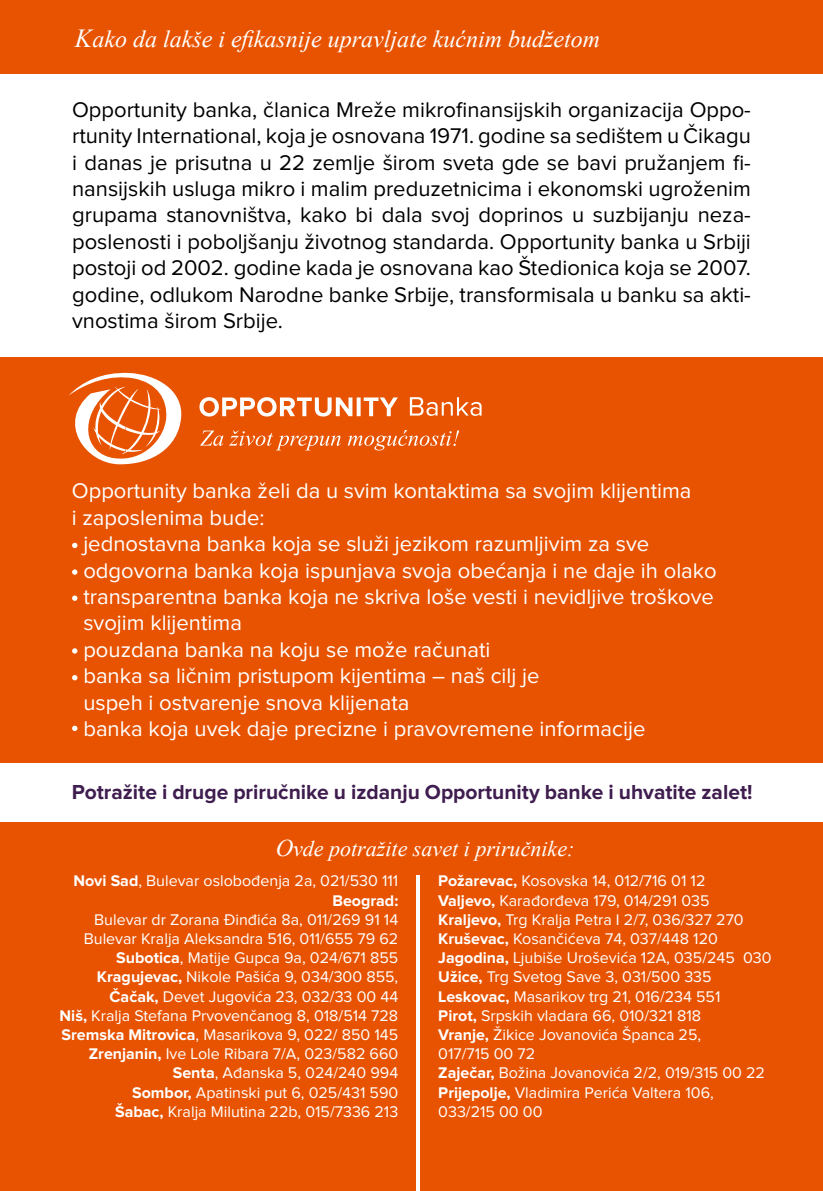
<style>
.page{position:relative;width:823px;height:1191px;background:#fff}
.page>*{position:absolute;margin:0;border:0;box-sizing:border-box;transform-origin:0 0}
.t1{font:italic 24px "Times New Roman";color:#fff}
.t2{font:22px/26.4px "Proxima Nova";color:#000;text-align:justify}
.t3{font:22px "Proxima Nova";color:#fff}
.t4{font:italic 22px "Times New Roman";color:#fff}
.t5{font:700 21px "Proxima Nova";color:#3f1d4f}
.t6{font:16px/19.2px "Proxima Nova";color:#fff;text-align:right}
.s1{font-size:26px}
.s2{font-size:24px}
.s3{font-weight:700}
</style>
<div class="page">
<div style="left:0;top:0;width:822px;height:74px;background:#e75300"></div>
<div style="left:0;top:357px;width:822px;height:406px;background:#e75300"></div>
<div style="left:0;top:822px;width:822px;height:369px;background:#e75300"></div>
<hr style="left:416px;top:875px;width:4px;height:316px;background:#fff">
<svg style="left:199px;top:397px;width:282px;height:19px"></svg>
<svg style="left:200px;top:430px;width:258px;height:20px"></svg>
<svg style="left:68px;top:372px;width:114px;height:93px"></svg>
<svg style="left:72px;top:543px;width:5px;height:5px"></svg>
<svg style="left:72px;top:569px;width:5px;height:6px"></svg>
<svg style="left:72px;top:595px;width:5px;height:6px"></svg>
<svg style="left:72px;top:648px;width:5px;height:5px"></svg>
<svg style="left:72px;top:725px;width:5px;height:6px"></svg>
<svg style="left:72px;top:675px;width:5px;height:5px"></svg>
<h1 class="t1" style="left:75px;top:22px;width:526px"><span class="s1">K</span>ako da lakše i efikasnije upravljate kućnim budžetom</h1>
<p class="t2" style="left:72px;top:97px;width:680px">Opportunity banka, članica Mreže mikrofinansijskih organizacija Oppo&shy;rtunity International, koja je osnovana 1971. godine sa sedištem u Čikagu i danas je prisutna u 22 zemlje širom sveta gde se bavi pružanjem fi&shy;nansijskih usluga mikro i malim preduzetnicima i ekonomski ugroženim grupama stanovništva, kako bi dala svoj doprinos u suzbijanju neza&shy;poslenosti i poboljšanju životnog standarda. Opportunity banka u Srbiji postoji od 2002. godine kada je osnovana kao Štedionica koja se 2007. godine, odlukom Narodne banke Srbije, transformisala u banku sa akti&shy;vnostima širom Srbije.</p>
<h2 class="t3" style="left:72px;top:479px;width:620px">Opportunity banka želi da u svim kontaktima sa svojim klijentima</h2>
<h2 class="t3" style="left:72px;top:505px;width:194px">i zaposlenima bude:</h2>
<h2 class="t3" style="left:83px;top:531px;width:567px">jednostavna banka koja se služi jezikom razumljivim za sve</h2>
<h2 class="t3" style="left:83px;top:558px;width:634px">odgovorna banka koja ispunjava svoja obećanja i ne daje ih olako</h2>
<h2 class="t3" style="left:83px;top:584px;width:631px">transparentna banka koja ne skriva loše vesti i nevidljive troškove</h2>
<h2 class="t3" style="left:83px;top:611px;width:160px">svojim klijentima</h2>
<h2 class="t3" style="left:83px;top:637px;width:408px">pouzdana banka na koju se može računati</h2>
<h2 class="t3" style="left:83px;top:663px;width:457px">banka sa ličnim pristupom kijentima – naš cilj je</h2>
<h2 class="t3" style="left:83px;top:690px;width:327px">uspeh i ostvarenje snova klijenata</h2>
<h2 class="t3" style="left:83px;top:716px;width:563px">banka koja uvek daje precizne i pravovremene informacije</h2>
<h3 class="t5" style="left:72px;top:779px;width:681px">Potražite i druge priručnike u izdanju Opportunity banke i uhvatite zalet!</h3>
<h2 class="t4" style="left:275px;top:833px;width:300px"><span class="s2">O</span>vde potražite savet i priručnike:</h2>
<p class="t6" style="left:73px;top:871px;width:326px"><span class="s3">Novi Sad</span>, Bulevar oslobođenja 2a, 021/530 111<br><span class="s3">Beograd:</span></p>
<p class="t6" style="left:60px;top:910px;width:340px">Bulevar dr Zorana Đinđića 8a, 011/269 91 14<br>Bulevar Kralja Aleksandra 516, 011/655 79 62<br><span class="s3">Subotica</span>, Matije Gupca 9a, 024/671 855<br><span class="s3">Kragujevac,</span> Nikole Pašića 9, 034/300 855, <span class="s3">Čačak,</span> Devet Jugovića 23, 032/33 00 44<br><span class="s3">Niš,</span> Kralja Stefana Prvovenčanog 8, 018/514 728<br><span class="s3">Sremska Mitrovica</span>, Masarikova 9, 022/ 850 145<br><span class="s3">Zrenjanin,</span> Ive Lole Ribara 7/A, 023/582 660<br><span class="s3">Senta</span>, Ađanska 5, 024/240 994<br><span class="s3">Sombor,</span> Apatinski put 6, 025/431 590<br><span class="s3">Šabac,</span> Kralja Milutina 22b, 015/7336 213</p>
<p class="t6" style="left:438px;top:871px;width:335px;text-align:left"><span class="s3">Požarevac,</span> Kosovska 14, 012/716 01 12<br><span class="s3">Valjevo,</span> Karađorđeva 179, 014/291 035<br><span class="s3">Kraljevo,</span> Trg Kralja Petra I 2/7, 036/327 270<br><span class="s3">Kruševac,</span> Kosančićeva 74, 037/448 120<br><span class="s3">Jagodina,</span> Ljubiše Uroševića 12A, 035/245 030<br><span class="s3">Užice,</span> Trg Svetog Save 3, 031/500 335<br><span class="s3">Leskovac,</span> Masarikov trg 21, 016/234 551<br><span class="s3">Pirot,</span> Srpskih vladara 66, 010/321 818<br><span class="s3">Vranje,</span> Žikice Jovanovića Španca 25,<br>017/715 00 72<br><span class="s3">Zaječar,</span> Božina Jovanovića 2/2, 019/315 00 22<br><span class="s3">Prijepolje,</span> Vladimira Perića Valtera 106, 033/215 00 00</p>
</div>
